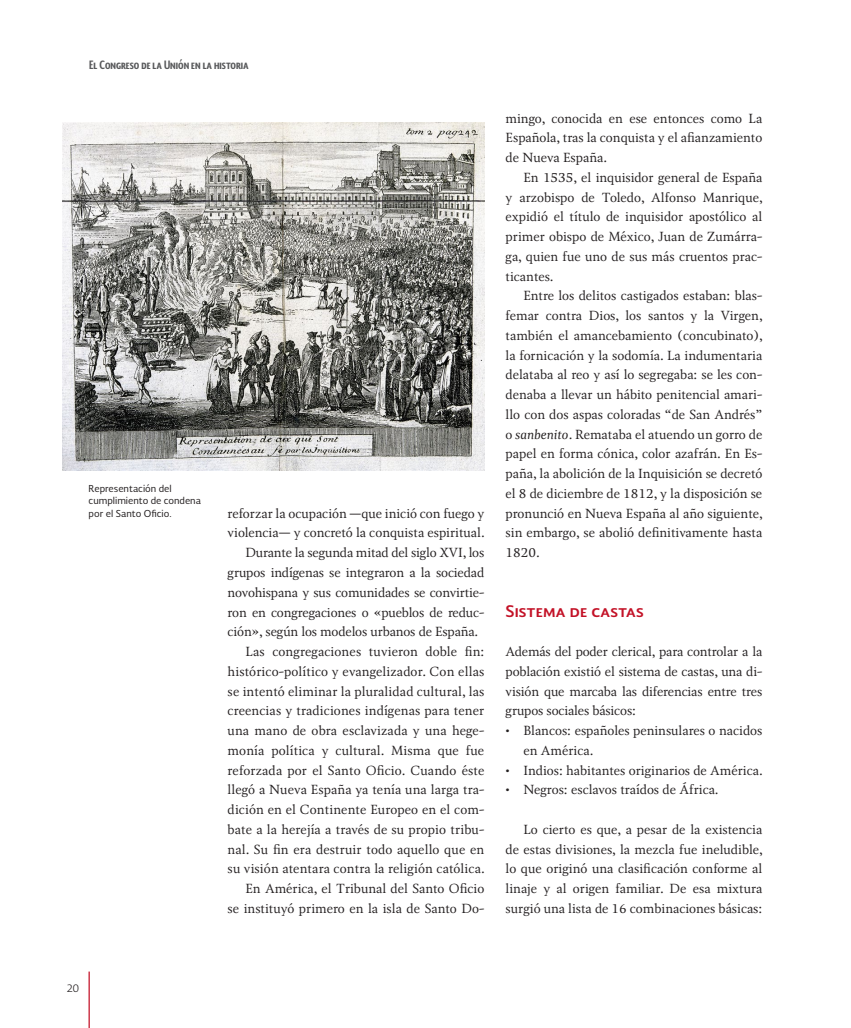
<style>
.page{position:relative;width:851px;height:1028px;background:#fff}
.page>*{position:absolute;margin:0;border:0;box-sizing:border-box;transform-origin:0 0}
.subtitulo_1_espacio{font:700 15.62px "Soberana Sans";color:#c31227}
.textos_continuos{font:13.12px/19.8px "Soberana Texto";color:#231f20;text-align:justify}
.primer_párrafo_sin_s{font:13.12px/19.8px "Soberana Texto";letter-spacing:-.01em;color:#231f20;text-align:justify}
.t1{font:700 11.25px "Soberana Sans Condensed";color:#57585a}
.t2{font:300 11.25px "Corpid";color:#231f20}
.pies_de_foto{font:9.38px/12.5px "Soberana Sans";color:#231f20}
.s1{font-style:italic}
</style>
<div class="page">
<hr style="left:88px;top:971px;width:2px;height:57px;background:#c31227">
<img style="left:62px;top:123px;width:422px;height:348px">
<p class="t1" style="left:89px;top:57px;width:161px">El Congreso de la Unión en la historia</p>
<p class="pies_de_foto" style="left:89px;top:481px;width:114px">Representación del cumplimiento de condena por el Santo Oficio.</p>
<p class="textos_continuos" style="left:227px;top:503px;width:259px">reforzar la ocupación —que inició con fuego y violencia— y concretó la conquista espiritual.</p>
<p class="textos_continuos" style="left:227px;top:542px;width:258px;text-indent:18px">Durante la segunda mitad del siglo XVI, los grupos indígenas se integraron a la sociedad novohispana y sus comunidades se convirtie&shy;ron en congregaciones o «pueblos de reduc&shy;ción», según los modelos urbanos de España.</p>
<p class="textos_continuos" style="left:227px;top:641px;width:259px;text-indent:18px">Las congregaciones tuvieron doble fin: histórico-político y evangelizador. Con ellas se intentó eliminar la pluralidad cultural, las creencias y tradiciones indígenas para tener una mano de obra esclavizada y una hege&shy;monía política y cultural. Misma que fue reforzada por el Santo Oficio. Cuando éste llegó a Nueva España ya tenía una larga tra&shy;dición en el Continente Europeo en el com&shy;bate a la herejía a través de su propio tribu&shy;nal. Su fin era destruir todo aquello que en su visión atentara contra la religión católica.</p>
<p class="textos_continuos" style="left:227px;top:878px;width:258px;text-align:right">En América, el Tribunal del Santo Oficio<br>se instituyó primero en la isla de Santo Do-</p>
<p class="textos_continuos" style="left:505px;top:108px;width:258px">mingo, conocida en ese entonces como La Española, tras la conquista y el afianzamiento de Nueva España.</p>
<p class="textos_continuos" style="left:505px;top:167px;width:259px;text-indent:18px">En 1535, el inquisidor general de España y arzobispo de Toledo, Alfonso Manrique, expidió el título de inquisidor apostólico al primer obispo de México, Juan de Zumárra&shy;ga, quien fue uno de sus más cruentos prac&shy;ticantes.</p>
<p class="textos_continuos" style="left:505px;top:286px;width:259px;text-indent:18px">Entre los delitos castigados estaban: blas&shy;femar contra Dios, los santos y la Virgen, también el amancebamiento (concubinato), la fornicación y la sodomía. La indumentaria delataba al reo y así lo segregaba: se les con&shy;denaba a llevar un hábito penitencial amari&shy;llo con dos aspas coloradas “de San Andrés” o <span class="s1">sanbenito</span>. Remataba el atuendo un gorro de papel en forma cónica, color azafrán. En Es&shy;paña, la abolición de la Inquisición se decretó el 8 de diciembre de 1812, y la disposición se pronunció en Nueva España al año siguiente, sin embargo, se abolió definitivamente hasta 1820.</p>
<p class="subtitulo_1_espacio" style="left:505px;top:600px;width:140px">Sistema de castas</p>
<p class="primer_párrafo_sin_s" style="left:505px;top:641px;width:258px">Además del poder clerical, para controlar a la población existió el sistema de castas, una di&shy;visión que marcaba las diferencias entre tres grupos sociales básicos:</p>
<p class="textos_continuos" style="left:523px;top:720px;width:240px;text-indent:-18px">• Blancos: españoles peninsulares o nacidos en América.</p>
<p class="textos_continuos" style="left:505px;top:760px;width:259px">• Indios: habitantes originarios de América.</p>
<p class="textos_continuos" style="left:505px;top:779px;width:215px">• Negros: esclavos traídos de África.</p>
<p class="textos_continuos" style="left:505px;top:819px;width:259px;text-indent:18px">Lo cierto es que, a pesar de la existencia de estas divisiones, la mezcla fue ineludible, lo que originó una clasificación conforme al linaje y al origen familiar. De esa mixtura surgió una lista de 16 combinaciones básicas:</p>
<p class="t2" style="left:67px;top:981px;width:14px">20</p>
</div>
